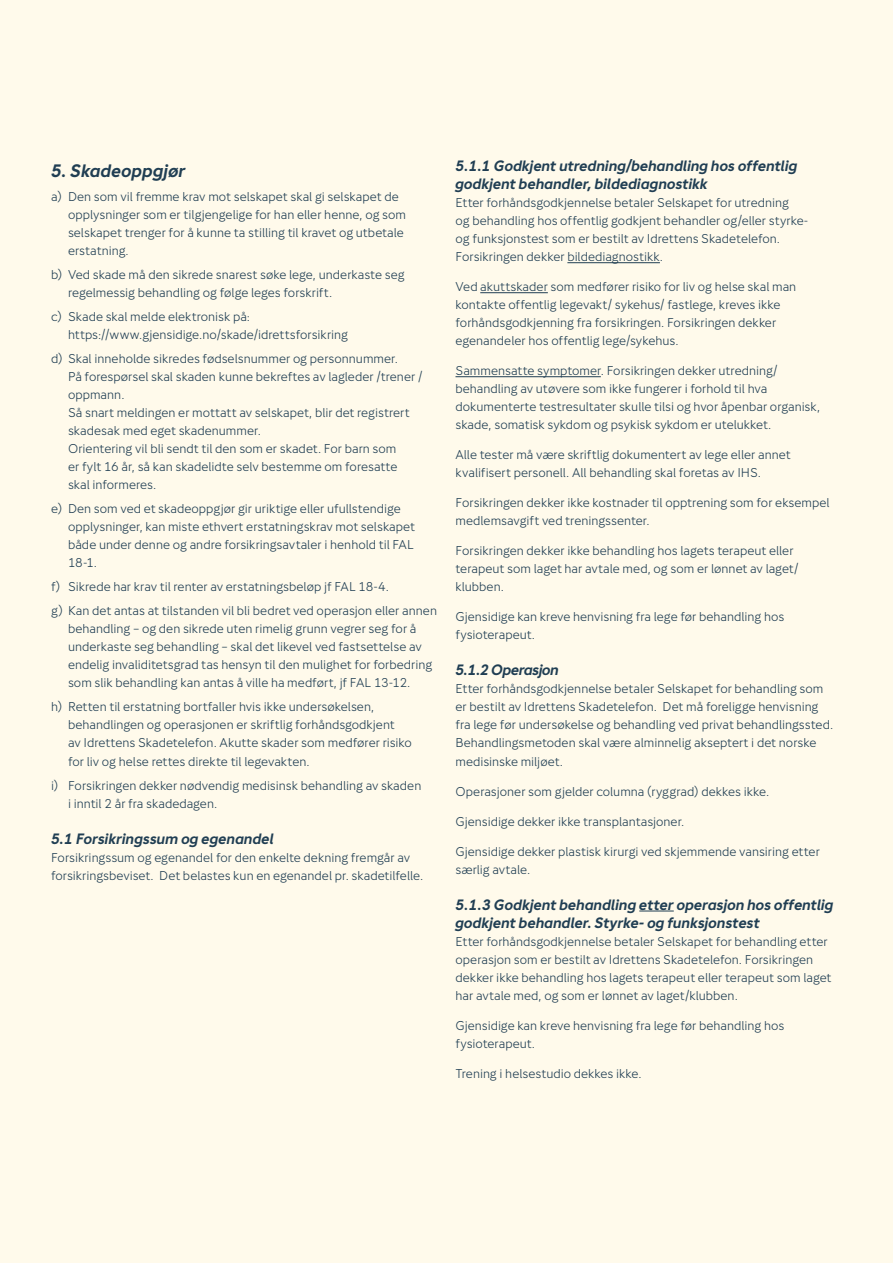
<style>
.page{position:relative;width:893px;height:1263px;background:#fffaeb}
.page>*{position:absolute;margin:0;border:0;box-sizing:border-box;transform-origin:0 0}
.Subheading_01{font:italic 700 18px "Gjensidige Sans";color:#203e53}
.Subheading_02{font:italic 700 15px/18px "Gjensidige Sans";letter-spacing:-.005em;color:#203e53}
.Subheading_02-2{font:italic 700 15px "Gjensidige Sans";letter-spacing:-.03em;color:#203e53}
.Brødtekst{font:12.75px/18px "Gjensidige Sans";letter-spacing:-.005em;color:#203e53}
.Punkter{font:12.75px/18px "Gjensidige Sans";color:#203e53}
</style>
<div class="page">
<hr style="left:567px;top:262px;width:93px;height:1px;background:#203e53">
<hr style="left:480px;top:292px;width:68px;height:1px;background:#203e53">
<hr style="left:455px;top:376px;width:146px;height:1px;background:#203e53">
<hr style="left:639px;top:911px;width:35px;height:1px;background:#203e53">
<p class="Subheading_01" style="left:51px;top:161px;width:136px">5. Skadeoppgjør</p>
<p class="Punkter" style="left:68px;top:188px;width:340px;text-indent:-17px">a) Den som vil fremme krav mot selskapet skal gi selskapet de opplysninger som er tilgjengelige for han eller henne, og som selskapet trenger for å kunne ta stilling til kravet og utbetale erstatning.</p>
<p class="Punkter" style="left:68px;top:266px;width:338px;text-indent:-17px">b) Ved skade må den sikrede snarest søke lege, underkaste seg regelmessig behandling og følge leges forskrift.</p>
<p class="Punkter" style="left:68px;top:308px;width:282px;text-indent:-17px">c) Skade skal melde elektronisk på: https://www.gjensidige.no/skade/idrettsforsikring</p>
<p class="Punkter" style="left:68px;top:350px;width:356px;text-indent:-17px">d) Skal inneholde sikredes fødselsnummer og personnummer.<br>På forespørsel skal skaden kunne bekreftes av lagleder /trener / oppmann.<br>Så snart meldingen er mottatt av selskapet, blir det registrert skadesak med eget skadenummer.<br>Orientering vil bli sendt til den som er skadet. For barn som<br>er fylt 16 år, så kan skadelidte selv bestemme om foresatte skal informeres.</p>
<p class="Punkter" style="left:68px;top:500px;width:349px;text-indent:-17px">e) Den som ved et skadeoppgjør gir uriktige eller ufullstendige opplysninger, kan miste ethvert erstatningskrav mot selskapet både under denne og andre forsikringsavtaler i henhold til FAL 18-1.</p>
<p class="Punkter" style="left:51px;top:578px;width:339px">f) Sikrede har krav til renter av erstatningsbeløp jf FAL 18-4.</p>
<p class="Punkter" style="left:68px;top:602px;width:370px;text-indent:-17px">g) Kan det antas at tilstanden vil bli bedret ved operasjon eller annen behandling – og den sikrede uten rimelig grunn vegrer seg for å underkaste seg behandling – skal det likevel ved fastsettelse av endelig invaliditetsgrad tas hensyn til den mulighet for forbedring som slik behandling kan antas å ville ha medført, jf FAL 13-12.</p>
<p class="Punkter" style="left:68px;top:698px;width:345px;text-indent:-17px">h) Retten til erstatning bortfaller hvis ikke undersøkelsen, behandlingen og operasjonen er skriftlig forhåndsgodkjent<br>av Idrettens Skadetelefon. Akutte skader som medfører risiko for liv og helse rettes direkte til legevakten.</p>
<p class="Punkter" style="left:68px;top:776px;width:355px;text-indent:-17px">i) Forsikringen dekker nødvendig medisinsk behandling av skaden i inntil 2 år fra skadedagen.</p>
<p class="Subheading_02" style="left:51px;top:829px;width:224px">5.1 Forsikringssum og egenandel</p>
<p class="Brødtekst" style="left:51px;top:848px;width:374px">Forsikringssum og egenandel for den enkelte dekning fremgår av forsikringsbeviset. Det belastes kun en egenandel pr. skadetilfelle.</p>
<p class="Subheading_02" style="left:455px;top:157px;width:343px">5.1.1 Godkjent utredning/behandling hos offentlig godkjent behandler, bildediagnostikk</p>
<p class="Brødtekst" style="left:455px;top:194px;width:354px">Etter forhåndsgodkjennelse betaler Selskapet for utredning<br>og behandling hos offentlig godkjent behandler og/eller styrke&shy;og funksjonstest som er bestilt av Idrettens Skadetelefon.<br>Forsikringen dekker bildediagnostikk.</p>
<p class="Brødtekst" style="left:455px;top:278px;width:342px">Ved akuttskader som medfører risiko for liv og helse skal man kontakte offentlig legevakt/ sykehus/ fastlege, kreves ikke forhåndsgodkjenning fra forsikringen. Forsikringen dekker egenandeler hos offentlig lege/sykehus.</p>
<p class="Brødtekst" style="left:455px;top:362px;width:366px">Sammensatte symptomer. Forsikringen dekker utredning/ behandling av utøvere som ikke fungerer i forhold til hva dokumenterte testresultater skulle tilsi og hvor åpenbar organisk, skade, somatisk sykdom og psykisk sykdom er utelukket.</p>
<p class="Brødtekst" style="left:455px;top:446px;width:337px">Alle tester må være skriftlig dokumentert av lege eller annet kvalifisert personell. All behandling skal foretas av IHS.</p>
<p class="Brødtekst" style="left:455px;top:494px;width:376px">Forsikringen dekker ikke kostnader til opptrening som for eksempel medlemsavgift ved treningssenter.</p>
<p class="Brødtekst" style="left:455px;top:542px;width:345px">Forsikringen dekker ikke behandling hos lagets terapeut eller terapeut som laget har avtale med, og som er lønnet av laget/ klubben.</p>
<p class="Brødtekst" style="left:455px;top:608px;width:330px">Gjensidige kan kreve henvisning fra lege før behandling hos fysioterapeut.</p>
<p class="Subheading_02-2" style="left:455px;top:662px;width:105px">5.1.2 Operasjon</p>
<p class="Brødtekst" style="left:455px;top:680px;width:379px">Etter forhåndsgodkjennelse betaler Selskapet for behandling som er bestilt av Idrettens Skadetelefon. Det må foreligge henvisning fra lege før undersøkelse og behandling ved privat behandlingssted.<br>Behandlingsmetoden skal være alminnelig akseptert i det norske medisinske miljøet.</p>
<p class="Brødtekst" style="left:455px;top:782px;width:315px">Operasjoner som gjelder columna (ryggrad) dekkes ikke.</p>
<p class="Brødtekst" style="left:455px;top:812px;width:230px">Gjensidige dekker ikke transplantasjoner.</p>
<p class="Brødtekst" style="left:455px;top:842px;width:366px">Gjensidige dekker plastisk kirurgi ved skjemmende vansiring etter særlig avtale.</p>
<p class="Subheading_02" style="left:455px;top:895px;width:380px">5.1.3 Godkjent behandling etter operasjon hos offentlig godkjent behandler. Styrke- og funksjonstest</p>
<p class="Brødtekst" style="left:455px;top:932px;width:378px">Etter forhåndsgodkjennelse betaler Selskapet for behandling etter operasjon som er bestilt av Idrettens Skadetelefon. Forsikringen dekker ikke behandling hos lagets terapeut eller terapeut som laget har avtale med, og som er lønnet av laget/klubben.</p>
<p class="Brødtekst" style="left:455px;top:1016px;width:330px">Gjensidige kan kreve henvisning fra lege før behandling hos fysioterapeut.</p>
<p class="Brødtekst" style="left:455px;top:1064px;width:188px">Trening i helsestudio dekkes ikke.</p>
</div>
